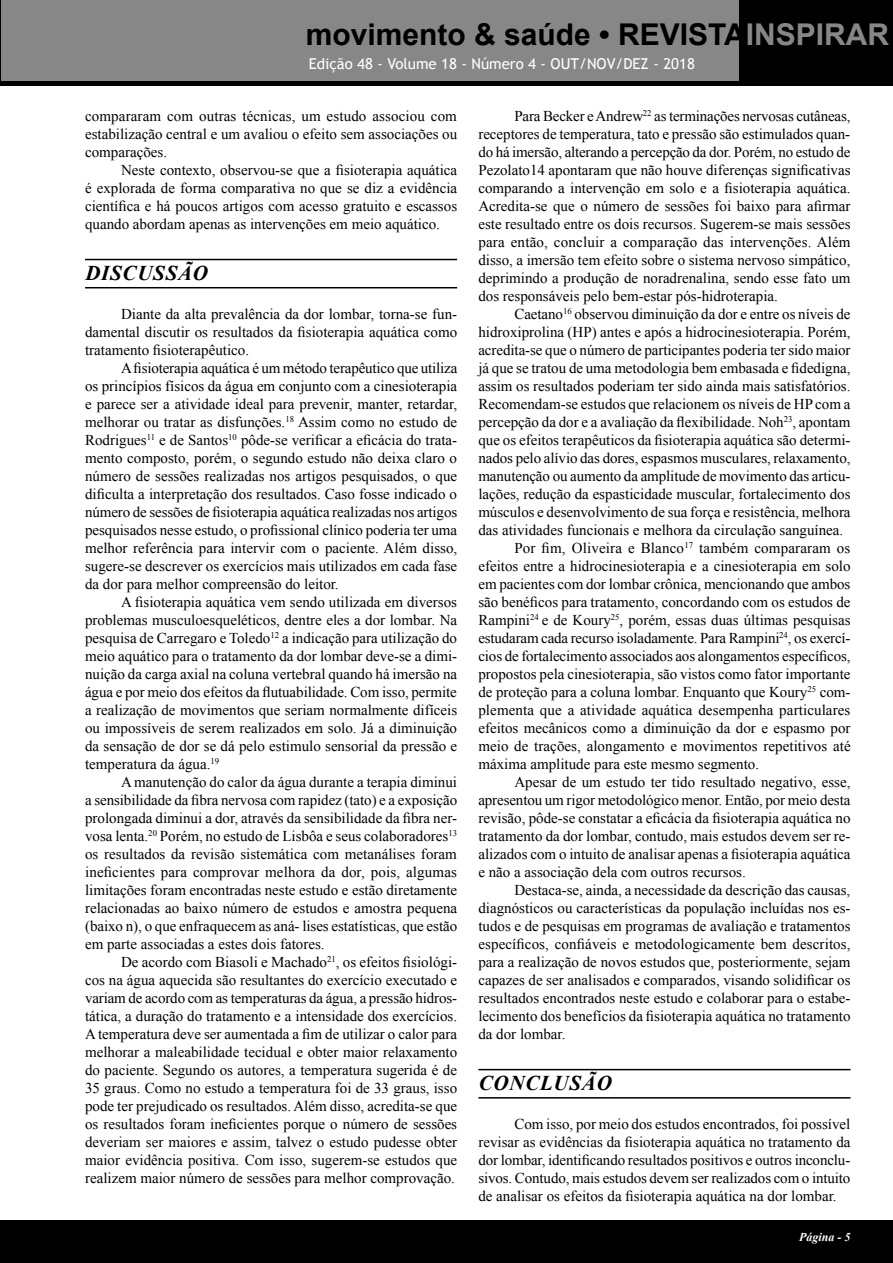
<style>
.page{position:relative;width:893px;height:1263px;background:#fff}
.page>*{position:absolute;margin:0;border:0;box-sizing:border-box;transform-origin:0 0}
.t1{font:700 30px "Arial";color:#000}
.t2{font:italic 700 21px "Times New Roman";letter-spacing:.035em;color:#000}
.t3{font:15px/18px "Times New Roman";color:#000;text-align:justify}
.t4{font:15px "Trebuchet MS";color:#fff}
.t5{font:italic 700 12px "Times New Roman";color:#fff}
.s1{color:#878787}
</style>
<div class="page">
<div style="left:0;top:1220px;width:893px;height:43px;background:#000"></div>
<div style="left:0;top:0;width:893px;height:85px;background:#000"></div>
<div style="left:2px;top:0;width:737px;height:80px;background:#878787"></div>
<hr style="left:85px;top:259px;width:372px;height:1px;background:#000">
<hr style="left:85px;top:287px;width:372px;height:1px;background:#000">
<hr style="left:478px;top:1069px;width:372px;height:1px;background:#000">
<hr style="left:478px;top:1097px;width:372px;height:1px;background:#000">
<h1 class="t1" style="left:306px;top:14px;width:585px">movimento &amp; saúde • REVISTA<span class="s1">INSPIRAR</span></h1>
<p class="t4" style="left:309px;top:55px;width:388px">Edição 48 - Volume 18 - Número 4 - OUT/NOV/DEZ - 2018</p>
<p class="t3" style="left:85px;top:106px;width:374px">compararam com outras técnicas, um estudo associou com estabilização central e um avaliou o efeito sem associações ou comparações.</p>
<p class="t3" style="left:85px;top:160px;width:374px;text-indent:36px">Neste contexto, observou-se que a fisioterapia aquática é explorada de forma comparativa no que se diz a evidência científica e há poucos artigos com acesso gratuito e escassos quando abordam apenas as intervenções em meio aquático.</p>
<h2 class="t2" style="left:85px;top:258px;width:124px">DISCUSSÃO</h2>
<p class="t3" style="left:85px;top:304px;width:374px;text-indent:36px">Diante da alta prevalência da dor lombar, torna-se fun&shy;damental discutir os resultados da fisioterapia aquática como tratamento fisioterapêutico.</p>
<p class="t3" style="left:85px;top:358px;width:374px;text-indent:36px">A fisioterapia aquática é um método terapêutico que utiliza os princípios físicos da água em conjunto com a cinesioterapia e parece ser a atividade ideal para prevenir, manter, retardar, melhorar ou tratar as disfunções.<sup>18</sup> Assim como no estudo de Rodrigues<sup>11</sup> e de Santos<sup>10</sup> pôde-se verificar a eficácia do trata&shy;mento composto, porém, o segundo estudo não deixa claro o número de sessões realizadas nos artigos pesquisados, o que dificulta a interpretação dos resultados. Caso fosse indicado o número de sessões de fisioterapia aquática realizadas nos artigos pesquisados nesse estudo, o profissional clínico poderia ter uma melhor referência para intervir com o paciente. Além disso, sugere-se descrever os exercícios mais utilizados em cada fase da dor para melhor compreensão do leitor.</p>
<p class="t3" style="left:85px;top:592px;width:374px;text-indent:36px">A fisioterapia aquática vem sendo utilizada em diversos problemas musculoesqueléticos, dentre eles a dor lombar. Na pesquisa de Carregaro e Toledo<sup>12</sup> a indicação para utilização do meio aquático para o tratamento da dor lombar deve-se a dimi&shy;nuição da carga axial na coluna vertebral quando há imersão na água e por meio dos efeitos da flutuabilidade. Com isso, permite a realização de movimentos que seriam normalmente difíceis ou impossíveis de serem realizados em solo. Já a diminuição da sensação de dor se dá pelo estimulo sensorial da pressão e temperatura da água.<sup>19</sup></p>
<p class="t3" style="left:85px;top:772px;width:374px;text-indent:36px">A manutenção do calor da água durante a terapia diminui a sensibilidade da fibra nervosa com rapidez (tato) e a exposição prolongada diminui a dor, através da sensibilidade da fibra ner&shy;vosa lenta.<sup>20</sup> Porém, no estudo de Lisbôa e seus colaboradores<sup>13 </sup>os resultados da revisão sistemática com metanálises foram ineficientes para comprovar melhora da dor, pois, algumas limitações foram encontradas neste estudo e estão diretamente relacionadas ao baixo número de estudos e amostra pequena (baixo n), o que enfraquecem as aná- lises estatísticas, que estão em parte associadas a estes dois fatores.</p>
<p class="t3" style="left:85px;top:952px;width:374px;text-indent:36px">De acordo com Biasoli e Machado<sup>21</sup>, os efeitos fisiológi&shy;cos na água aquecida são resultantes do exercício executado e variam de acordo com as temperaturas da água, a pressão hidros&shy;tática, a duração do tratamento e a intensidade dos exercícios.<br>A temperatura deve ser aumentada a fim de utilizar o calor para melhorar a maleabilidade tecidual e obter maior relaxamento do paciente. Segundo os autores, a temperatura sugerida é de 35 graus. Como no estudo a temperatura foi de 33 graus, isso pode ter prejudicado os resultados. Além disso, acredita-se que os resultados foram ineficientes porque o número de sessões deveriam ser maiores e assim, talvez o estudo pudesse obter maior evidência positiva. Com isso, sugerem-se estudos que realizem maior número de sessões para melhor comprovação.</p>
<p class="t3" style="left:478px;top:106px;width:374px;text-indent:36px">Para Becker e Andrew<sup>22</sup> as terminações nervosas cutâneas, receptores de temperatura, tato e pressão são estimulados quan&shy;do há imersão, alterando a percepção da dor. Porém, no estudo de Pezolato14 apontaram que não houve diferenças significativas comparando a intervenção em solo e a fisioterapia aquática.<br>Acredita-se que o número de sessões foi baixo para afirmar este resultado entre os dois recursos. Sugerem-se mais sessões para então, concluir a comparação das intervenções. Além disso, a imersão tem efeito sobre o sistema nervoso simpático, deprimindo a produção de noradrenalina, sendo esse fato um dos responsáveis pelo bem-estar pós-hidroterapia.</p>
<p class="t3" style="left:514px;top:304px;width:338px">Caetano<sup>16</sup> observou diminuição da dor e entre os níveis de</p>
<p class="t3" style="left:478px;top:322px;width:374px">hidroxiprolina (HP) antes e após a hidrocinesioterapia. Porém,</p>
<p class="t3" style="left:478px;top:340px;width:374px">acredita-se que o número de participantes poderia ter sido maior</p>
<p class="t3" style="left:478px;top:358px;width:374px">já que se tratou de uma metodologia bem embasada e fidedigna,</p>
<p class="t3" style="left:478px;top:376px;width:374px">assim os resultados poderiam ter sido ainda mais satisfatórios.</p>
<p class="t3" style="left:478px;top:394px;width:374px">Recomendam-se estudos que relacionem os níveis de HP com a</p>
<p class="t3" style="left:478px;top:412px;width:374px">percepção da dor e a avaliação da flexibilidade. Noh<sup>23</sup>, apontam</p>
<p class="t3" style="left:478px;top:430px;width:374px">que os efeitos terapêuticos da fisioterapia aquática são determi-</p>
<p class="t3" style="left:478px;top:448px;width:374px">nados pelo alívio das dores, espasmos musculares, relaxamento,</p>
<p class="t3" style="left:478px;top:466px;width:374px">manutenção ou aumento da amplitude de movimento das articu-</p>
<p class="t3" style="left:478px;top:484px;width:374px">lações, redução da espasticidade muscular, fortalecimento dos</p>
<p class="t3" style="left:478px;top:502px;width:374px">músculos e desenvolvimento de sua força e resistência, melhora</p>
<p class="t3" style="left:478px;top:520px;width:366px">das atividades funcionais e melhora da circulação sanguínea.</p>
<p class="t3" style="left:514px;top:538px;width:338px">Por fim, Oliveira e Blanco<sup>17</sup> também compararam os</p>
<p class="t3" style="left:478px;top:556px;width:374px">efeitos entre a hidrocinesioterapia e a cinesioterapia em solo</p>
<p class="t3" style="left:478px;top:574px;width:373px">em pacientes com dor lombar crônica, mencionando que ambos</p>
<p class="t3" style="left:478px;top:592px;width:374px">são benéficos para tratamento, concordando com os estudos de</p>
<p class="t3" style="left:478px;top:610px;width:374px">Rampini<sup>24</sup> e de Koury<sup>25</sup>, porém, essas duas últimas pesquisas</p>
<p class="t3" style="left:478px;top:628px;width:374px">estudaram cada recurso isoladamente. Para Rampini<sup>24</sup>, os exercí-</p>
<p class="t3" style="left:478px;top:646px;width:374px">cios de fortalecimento associados aos alongamentos específicos,</p>
<p class="t3" style="left:478px;top:664px;width:374px">propostos pela cinesioterapia, são vistos como fator importante</p>
<p class="t3" style="left:478px;top:682px;width:374px">de proteção para a coluna lombar. Enquanto que Koury<sup>25</sup> com-</p>
<p class="t3" style="left:478px;top:700px;width:374px">plementa que a atividade aquática desempenha particulares</p>
<p class="t3" style="left:478px;top:718px;width:374px">efeitos mecânicos como a diminuição da dor e espasmo por</p>
<p class="t3" style="left:478px;top:736px;width:374px">meio de trações, alongamento e movimentos repetitivos até</p>
<p class="t3" style="left:478px;top:754px;width:282px">máxima amplitude para este mesmo segmento.</p>
<p class="t3" style="left:514px;top:772px;width:338px">Apesar de um estudo ter tido resultado negativo, esse,</p>
<p class="t3" style="left:478px;top:790px;width:373px">apresentou um rigor metodológico menor. Então, por meio desta</p>
<p class="t3" style="left:478px;top:808px;width:374px">revisão, pôde-se constatar a eficácia da fisioterapia aquática no</p>
<p class="t3" style="left:478px;top:826px;width:374px">tratamento da dor lombar, contudo, mais estudos devem ser re-</p>
<p class="t3" style="left:478px;top:844px;width:374px">alizados com o intuito de analisar apenas a fisioterapia aquática</p>
<p class="t3" style="left:478px;top:862px;width:269px">e não a associação dela com outros recursos.</p>
<p class="t3" style="left:514px;top:880px;width:337px">Destaca-se, ainda, a necessidade da descrição das causas,</p>
<p class="t3" style="left:478px;top:898px;width:374px">diagnósticos ou características da população incluídas nos es-</p>
<p class="t3" style="left:478px;top:916px;width:374px">tudos e de pesquisas em programas de avaliação e tratamentos</p>
<p class="t3" style="left:478px;top:934px;width:374px">específicos, confiáveis e metodologicamente bem descritos,</p>
<p class="t3" style="left:478px;top:952px;width:374px">para a realização de novos estudos que, posteriormente, sejam</p>
<p class="t3" style="left:478px;top:970px;width:374px">capazes de ser analisados e comparados, visando solidificar os</p>
<p class="t3" style="left:478px;top:988px;width:374px">resultados encontrados neste estudo e colaborar para o estabe-</p>
<p class="t3" style="left:478px;top:1006px;width:374px">lecimento dos benefícios da fisioterapia aquática no tratamento</p>
<p class="t3" style="left:478px;top:1024px;width:89px">da dor lombar.</p>
<h2 class="t2" style="left:479px;top:1068px;width:135px">CONCLUSÃO</h2>
<p class="t3" style="left:478px;top:1114px;width:374px;text-indent:36px">Com isso, por meio dos estudos encontrados, foi possível revisar as evidências da fisioterapia aquática no tratamento da dor lombar, identificando resultados positivos e outros inconclu&shy;sivos. Contudo, mais estudos devem ser realizados com o intuito de analisar os efeitos da fisioterapia aquática na dor lombar.</p>
<p class="t5" style="left:799px;top:1229px;width:53px">Página - 5</p>
</div>
